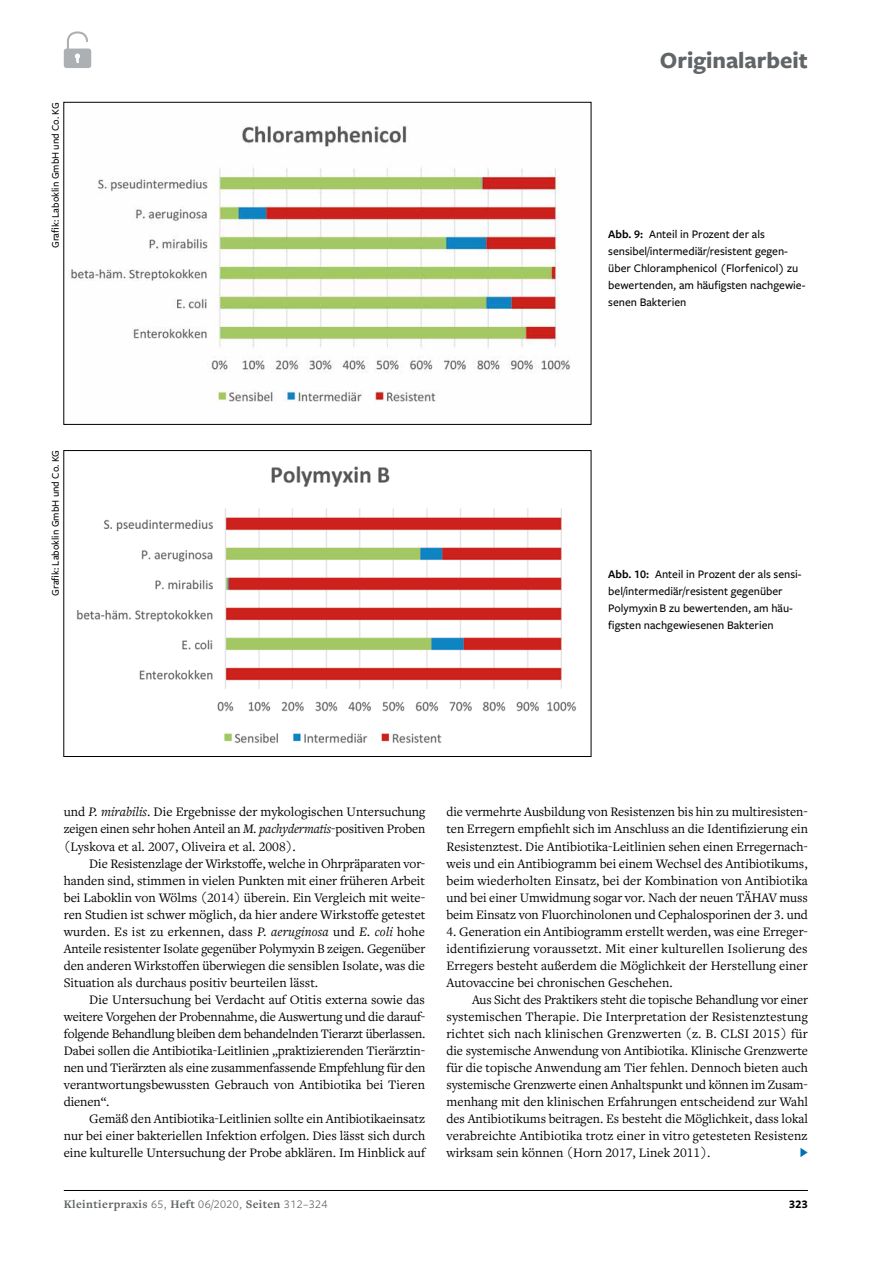
<style>
.page{position:relative;width:893px;height:1263px;background:#fff}
.page>*{position:absolute;margin:0;border:0;box-sizing:border-box;transform-origin:0 0}
.t1{font:700 24px "Freight Sans Pro";color:#616567}
.t2{font:13.5px/17px "Freight Text Pro";color:#000;text-align:justify}
.t3{font:500 12px/17px "Freight Sans Pro";color:#000}
.t4{font:700 12px "Freight Text Pro";letter-spacing:.03em;color:#616567}
.t5{font:700 12px "Freight Sans Pro";color:#000}
.t6{font:500 10.5px "Freight Sans Pro";color:#000}
.s1{font-weight:600}
.s2{font-style:italic}
.s3{font-family:"Freight Sans Pro";font-weight:400}
</style>
<div class="page">
<hr style="left:64px;top:1190px;width:744px;height:1px;background:#000">
<svg style="left:64px;top:31px;width:27px;height:37px"></svg>
<img style="left:76px;top:466px;width:500px;height:277px">
<div style="left:64px;top:450px;width:527px;height:307px;border:1px solid #000"></div>
<img style="left:70px;top:125px;width:500px;height:277px">
<p class="t6" style="left:48px;top:248px;width:147px;rotate:-90deg">Grafik: Laboklin GmbH und Co. KG</p>
<p class="t6" style="left:48px;top:596px;width:147px;rotate:-90deg">Grafik: Laboklin GmbH und Co. KG</p>
<h1 class="t1" style="left:660px;top:44px;width:150px">Originalarbeit</h1>
<p class="t3" style="left:608px;top:225px;width:199px"><span class="s1">Abb. 9:</span> Anteil in Prozent der als sensibel/intermediär/resistent gegen&shy;über Chloramphenicol (Florfenicol) zu bewertenden, am häufigsten nachgewie&shy;senen Bakterien</p>
<p class="t3" style="left:608px;top:565px;width:195px"><span class="s1">Abb. 10:</span> Anteil in Prozent der als sensi&shy;bel/intermediär/resistent gegenüber Polymyxin B zu bewertenden, am häu&shy;figsten nachgewiesenen Bakterien</p>
<p class="t2" style="left:64px;top:803px;width:363px">und <span class="s2">P. mirabilis</span>. Die Ergebnisse der mykologischen Untersuchung zeigen einen sehr hohen Anteil an <span class="s2">M. pachydermatis</span>-positiven Proben (Lyskova et al. 2007, Oliveira et al. 2008).</p>
<p class="t2" style="left:64px;top:854px;width:363px;text-indent:26px">Die Resistenzlage der Wirkstoffe, welche in Ohrpräparaten vor&shy;handen sind, stimmen in vielen Punkten mit einer früheren Arbeit bei Laboklin von Wölms (2014) überein. Ein Vergleich mit weite&shy;ren Studien ist schwer möglich, da hier andere Wirkstoffe getestet wurden. Es ist zu erkennen, dass <span class="s2">P. aeruginosa</span> und <span class="s2">E. coli</span> hohe Anteile resistenter Isolate gegenüber Polymyxin B zeigen. Gegenüber den anderen Wirkstoffen überwiegen die sensiblen Isolate, was die Situation als durchaus positiv beurteilen lässt.</p>
<p class="t2" style="left:64px;top:990px;width:363px;text-indent:26px">Die Untersuchung bei Verdacht auf Otitis externa sowie das weitere Vorgehen der Probennahme, die Auswertung und die darauf&shy;folgende Behandlung bleiben dem behandelnden Tierarzt überlassen.<br>Dabei sollen die Antibiotika-Leitlinien „praktizierenden Tierärztin&shy;nen und Tierärzten als eine zusammenfassende Empfehlung für den verantwortungsbewussten Gebrauch von Antibiotika bei Tieren dienen“.</p>
<p class="t2" style="left:64px;top:1109px;width:363px;text-indent:26px">Gemäß den Antibiotika-Leitlinien sollte ein Antibiotikaeinsatz nur bei einer bakteriellen Infektion erfolgen. Dies lässt sich durch eine kulturelle Untersuchung der Probe abklären. Im Hinblick auf</p>
<p class="t2" style="left:446px;top:803px;width:363px">die vermehrte Ausbildung von Resistenzen bis hin zu multiresisten&shy;ten Erregern empfiehlt sich im Anschluss an die Identifizierung ein Resistenztest. Die Antibiotika-Leitlinien sehen einen Erregernach&shy;weis und ein Antibiogramm bei einem Wechsel des Antibiotikums, beim wiederholten Einsatz, bei der Kombination von Antibiotika und bei einer Umwidmung sogar vor. Nach der neuen TÄHAV muss beim Einsatz von Fluorchinolonen und Cephalosporinen der 3. und</p>
<p class="t2" style="left:446px;top:922px;width:363px">4. Generation ein Antibiogramm erstellt werden, was eine Erreger&shy;identifizierung voraussetzt. Mit einer kulturellen Isolierung des Erregers besteht außerdem die Möglichkeit der Herstellung einer Autovaccine bei chronischen Geschehen.</p>
<p class="t2" style="left:446px;top:990px;width:363px;text-indent:26px">Aus Sicht des Praktikers steht die topische Behandlung vor einer systemischen Therapie. Die Interpretation der Resistenztestung richtet sich nach klinischen Grenzwerten (z. B. CLSI 2015) für die systemische Anwendung von Antibiotika. Klinische Grenzwerte für die topische Anwendung am Tier fehlen. Dennoch bieten auch systemische Grenzwerte einen Anhaltspunkt und können im Zusam&shy;menhang mit den klinischen Erfahrungen entscheidend zur Wahl des Antibiotikums beitragen. Es besteht die Möglichkeit, dass lokal verabreichte Antibiotika trotz einer in vitro getesteten Resistenz wirksam sein können (Horn 2017, Linek 2011).</p>
<p class="t4" style="left:64px;top:1196px;width:265px">Kleintierpraxis <span class="s3">65,</span> Heft <span class="s3">06/2020,</span> Seiten <span class="s3">312–324</span></p>
<p class="t5" style="left:789px;top:1195px;width:20px">323</p>
</div>
